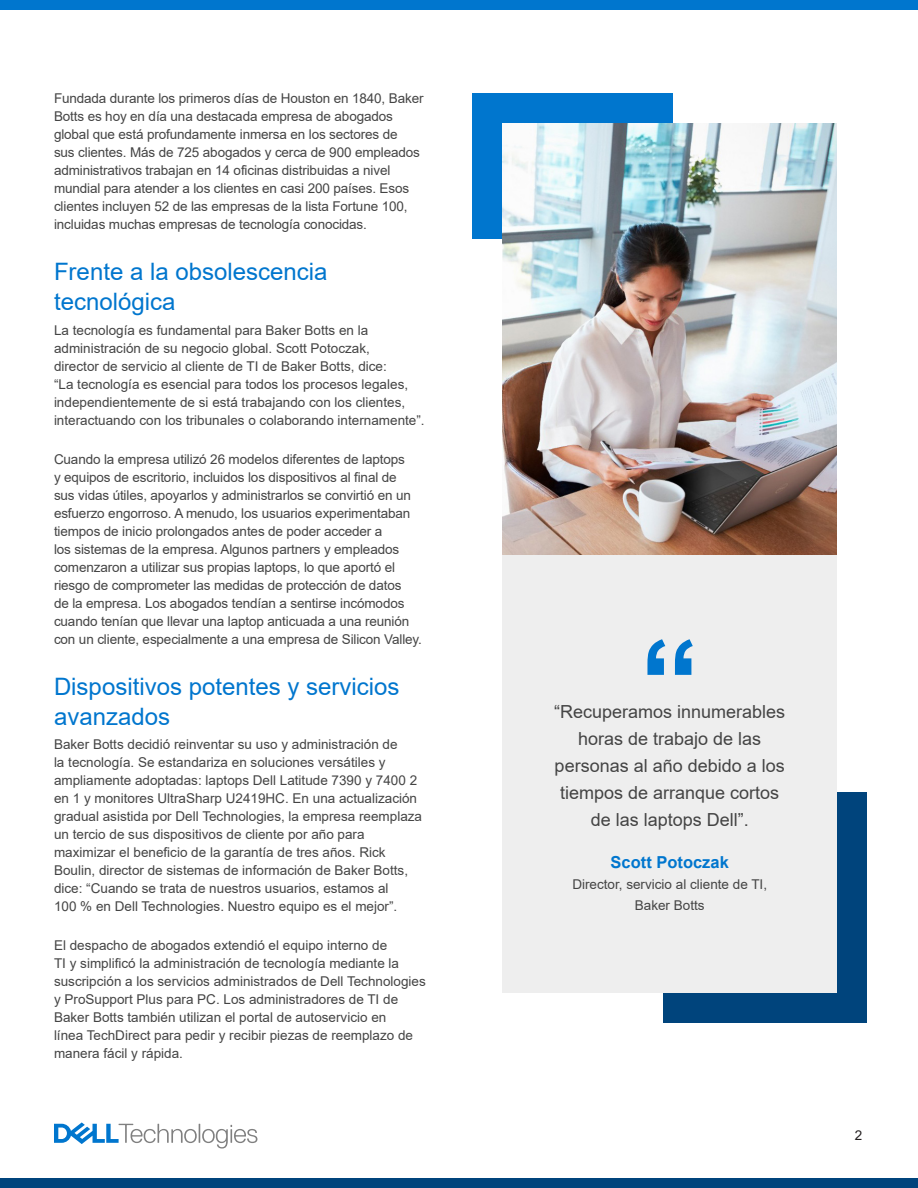
<style>
.page{position:relative;width:918px;height:1188px;background:#fff}
.page>*{position:absolute;margin:0;border:0;box-sizing:border-box;transform-origin:0 0}
.t1{font:700 120px "Arial";color:#0076ce}
.t2{font:24px/30px "Arial";color:#0076ce}
.t3{font:18px/27px "Arial";color:#444;text-align:center}
.t4{font:700 16.5px "Arial";color:#0076ce}
.t5{font:13.5px/18px "Arial";color:#444}
.t6{font:13.5px "Arial";color:#231f20}
</style>
<div class="page">
<div style="left:472px;top:93px;width:201px;height:145px;background:#0076ce"></div>
<div style="left:663px;top:792px;width:204px;height:231px;background:#00447c"></div>
<img style="left:502px;top:123px;width:335px;height:432px">
<div style="left:502px;top:555px;width:335px;height:438px;background:#eee"></div>
<div style="left:0;top:1178px;width:918px;height:10px;background:#00447c"></div>
<div style="left:0;top:0;width:918px;height:10px;background:#0076ce"></div>
<svg style="left:54px;top:1122px;width:203px;height:27px"></svg>
<p class="t5" style="left:54px;top:89px;width:371px">Fundada durante los primeros días de Houston en 1840, Baker Botts es hoy en día una destacada empresa de abogados global que está profundamente inmersa en los sectores de<br>sus clientes. Más de 725 abogados y cerca de 900 empleados administrativos trabajan en 14 oficinas distribuidas a nivel mundial para atender a los clientes en casi 200 países. Esos clientes incluyen 52 de las empresas de la lista Fortune 100, incluidas muchas empresas de tecnología conocidas.</p>
<p class="t2" style="left:54px;top:256px;width:275px">Frente a la obsolescencia tecnológica</p>
<p class="t5" style="left:54px;top:321px;width:372px">La tecnología es fundamental para Baker Botts en la administración de su negocio global. Scott Potoczak,<br>director de servicio al cliente de TI de Baker Botts, dice:<br>“La tecnología es esencial para todos los procesos legales, independientemente de si está trabajando con los clientes, interactuando con los tribunales o colaborando internamente”.</p>
<p class="t5" style="left:54px;top:450px;width:369px">Cuando la empresa utilizó 26 modelos diferentes de laptops<br>y equipos de escritorio, incluidos los dispositivos al final de<br>sus vidas útiles, apoyarlos y administrarlos se convirtió en un esfuerzo engorroso. A menudo, los usuarios experimentaban tiempos de inicio prolongados antes de poder acceder a<br>los sistemas de la empresa. Algunos partners y empleados comenzaron a utilizar sus propias laptops, lo que aportó el riesgo de comprometer las medidas de protección de datos<br>de la empresa. Los abogados tendían a sentirse incómodos cuando tenían que llevar una laptop anticuada a una reunión con un cliente, especialmente a una empresa de Silicon Valley.</p>
<p class="t2" style="left:54px;top:671px;width:347px">Dispositivos potentes y servicios avanzados</p>
<p class="t5" style="left:54px;top:736px;width:370px">Baker Botts decidió reinventar su uso y administración de<br>la tecnología. Se estandariza en soluciones versátiles y ampliamente adoptadas: laptops Dell Latitude 7390 y 7400 2 en 1 y monitores UltraSharp U2419HC. En una actualización gradual asistida por Dell Technologies, la empresa reemplaza un tercio de sus dispositivos de cliente por año para maximizar el beneficio de la garantía de tres años. Rick Boulin, director de sistemas de información de Baker Botts, dice: “Cuando se trata de nuestros usuarios, estamos al<br>100 % en Dell Technologies. Nuestro equipo es el mejor”.</p>
<p class="t5" style="left:54px;top:937px;width:373px">El despacho de abogados extendió el equipo interno de<br>TI y simplificó la administración de tecnología mediante la suscripción a los servicios administrados de Dell Technologies y ProSupport Plus para PC. Los administradores de TI de Baker Botts también utilizan el portal de autoservicio en<br>línea TechDirect para pedir y recibir piezas de reemplazo de manera fácil y rápida.</p>
<p class="t1" style="left:640px;top:599px;width:61px">“</p>
<p class="t3" style="left:554px;top:698px;width:233px">“Recuperamos innumerables horas de trabajo de las personas al año debido a los tiempos de arranque cortos de las laptops Dell”.</p>
<p class="t4" style="left:611px;top:851px;width:120px">Scott Potoczak</p>
<p class="t5" style="left:572px;top:874px;width:196px;line-height:21px;text-align:center">Director, servicio al cliente de TI,<br>Baker Botts</p>
<p class="t6" style="left:855px;top:1126px;width:9px">2</p>
</div>
